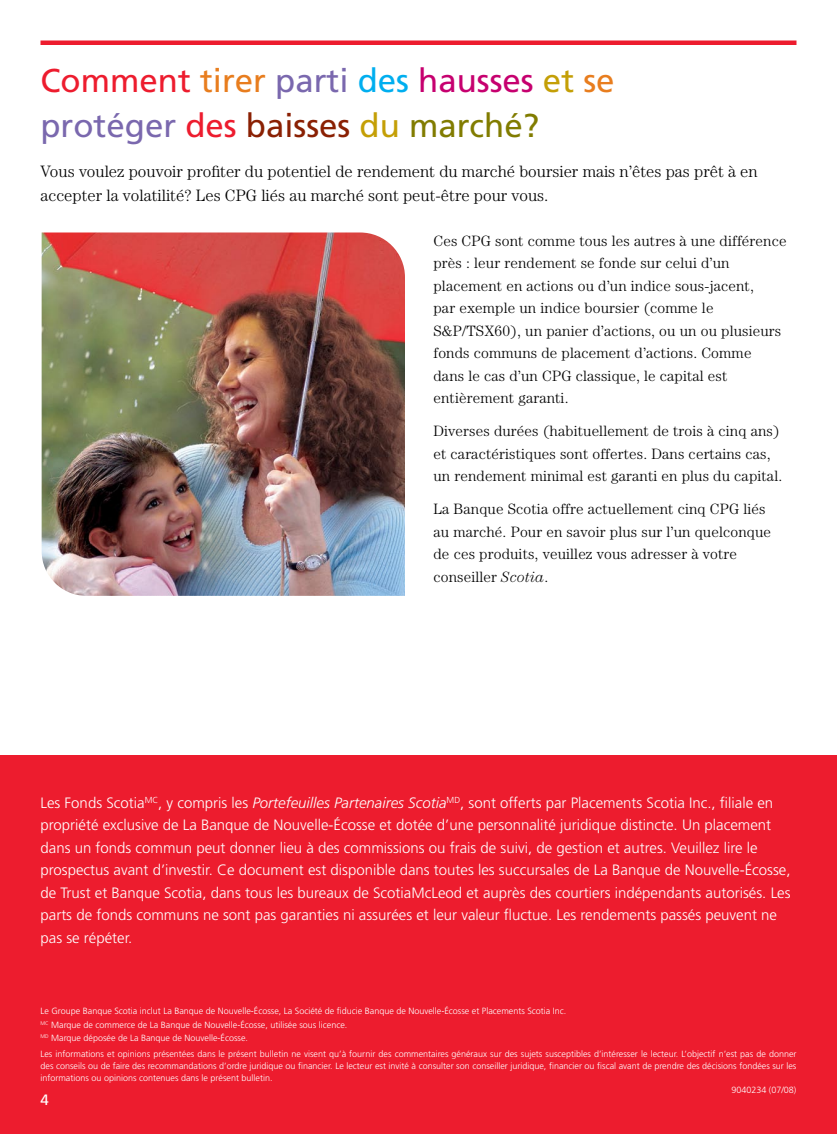
<style>
.page{position:relative;width:837px;height:1134px;background:#fff}
.page>*{position:absolute;margin:0;border:0;box-sizing:border-box;transform-origin:0 0}
.t1{font:33px/45px "Frutiger";color:#7a68ae}
.t2{font:300 16.5px/24px "Century";color:#000}
.t3{font:300 15px/22.5px "Frutiger";color:#fff}
.t4{font:300 15px/22.5px "Century";letter-spacing:.01em;color:#000}
.t5{font:15px "Frutiger";color:#fff}
.t6{font:300 9px/13.5px "Frutiger";color:#fff}
.s1{color:#ed1c2e}
.s2{color:#e87d1e}
.s3{color:#00aeef}
.s4{color:#c6006f}
.s5{color:#c49f06}
.s6{color:#8a2003}
.s7{color:#817c00}
.s8{font-style:italic}
</style>
<div class="page">
<div style="left:0;top:756px;width:837px;height:378px;background:#ed1c2e"></div>
<div style="left:40px;top:40px;width:756px;height:5px;background:#ed1c2e"></div>
<img style="left:42px;top:232px;width:363px;height:364px">
<h1 class="t1" style="left:40px;top:57px;width:576px"><span class="s1">Comment</span> <span class="s2">tirer</span> parti <span class="s3">des</span> <span class="s4">hausses</span> <span class="s5">et</span> <span class="s2">se </span>protéger <span class="s1">des</span> <span class="s6">baisses</span> <span class="s5">du</span> <span class="s7">marché?</span></h1>
<h2 class="t2" style="left:40px;top:159px;width:719px">Vous voulez pouvoir profiter du potentiel de rendement du marché boursier mais n’êtes pas prêt à en accepter la volatilité? Les CPG liés au marché sont peut-être pour vous.</h2>
<p class="t4" style="left:434px;top:229px;width:355px">Ces CPG sont comme tous les autres à une différence près : leur rendement se fonde sur celui d’un placement en actions ou d’un indice sous-jacent,<br>par exemple un indice boursier (comme le S&amp;P/TSX60), un panier d’actions, ou un ou plusieurs fonds communs de placement d’actions. Comme<br>dans le cas d’un CPG classique, le capital est entièrement garanti.</p>
<h3 class="t4" style="left:434px;top:420px;width:350px">Diverses durées (habituellement de trois à cinq ans) et caractéristiques sont offertes. Dans certains cas, un rendement minimal est garanti en plus du capital.</h3>
<h3 class="t4" style="left:434px;top:498px;width:339px">La Banque Scotia offre actuellement cinq CPG liés au marché. Pour en savoir plus sur l’un quelconque de ces produits, veuillez vous adresser à votre conseiller <span class="s8">Scotia</span>.</h3>
<p class="t3" style="left:40px;top:791px;width:752px">Les Fonds Scotia<sup>MC</sup>, y compris les <span class="s8">Portefeuilles Partenaires Scotia</span><sup>MD</sup>, sont offerts par Placements Scotia Inc., filiale en propriété exclusive de La Banque de Nouvelle-Écosse et dotée d’une personnalité juridique distincte. Un placement dans un fonds commun peut donner lieu à des commissions ou frais de suivi, de gestion et autres. Veuillez lire le prospectus avant d’investir. Ce document est disponible dans toutes les succursales de La Banque de Nouvelle-Écosse, de Trust et Banque Scotia, dans tous les bureaux de ScotiaMcLeod et auprès des courtiers indépendants autorisés. Les parts de fonds communs ne sont pas garanties ni assurées et leur valeur fluctue. Les rendements passés peuvent ne pas se répéter.</p>
<p class="t6" style="left:40px;top:1004px;width:527px">Le Groupe Banque Scotia inclut La Banque de Nouvelle-Écosse, La Société de fiducie Banque de Nouvelle-Écosse et Placements Scotia Inc.<br><sup>MC</sup> Marque de commerce de La Banque de Nouvelle-Écosse, utilisée sous licence.<br><sup>MD</sup> Marque déposée de La Banque de Nouvelle-Écosse.</p>
<p class="t6" style="left:40px;top:1047px;width:758px">Les informations et opinions présentées dans le présent bulletin ne visent qu’à fournir des commentaires généraux sur des sujets susceptibles d’intéresser le lecteur. L’objectif n’est pas de donner</p>
<p class="t6" style="left:40px;top:1059px;width:758px">des conseils ou de faire des recommandations d’ordre juridique ou financier. Le lecteur est invité à consulter son conseiller juridique, financier ou fiscal avant de prendre des décisions fondées sur les</p>
<p class="t6" style="left:40px;top:1071px;width:234px">informations ou opinions contenues dans le présent bulletin.</p>
<p class="t6" style="left:731px;top:1083px;width:67px">9040234 (07/08)</p>
<h3 class="t5" style="left:40px;top:1091px;width:10px">4</h3>
</div>
